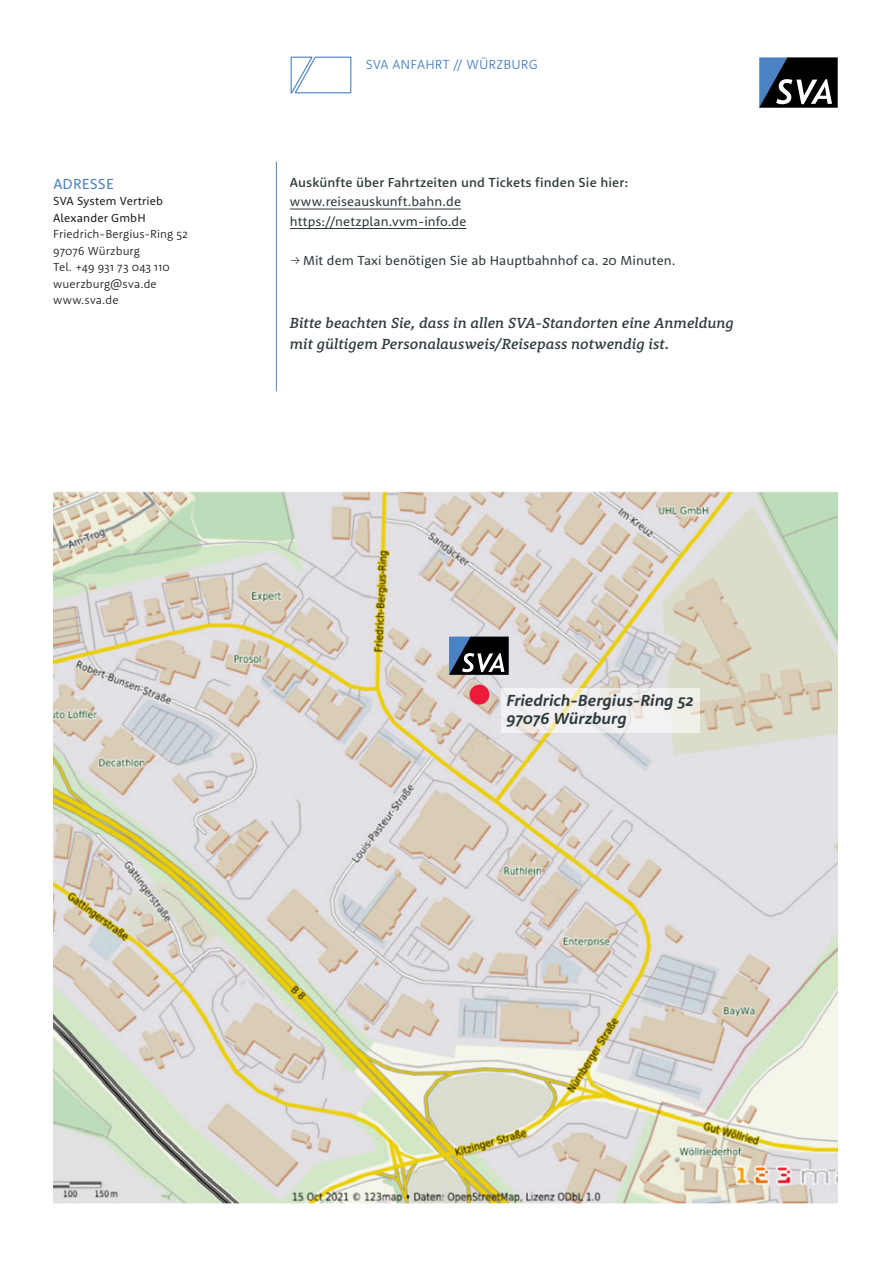
<style>
.page{position:relative;width:893px;height:1263px;background:#fff}
.page>*{position:absolute;margin:0;border:0;box-sizing:border-box;transform-origin:0 0}
.t1{font:italic 700 16.5px/18px "Rooney Sans";color:#2f3b3f}
.t2{font:italic 500 15px/21px "Rooney";color:#2f3b3f}
.t3{font:15px "Rooney Sans";letter-spacing:.015em;color:#4b82c3}
.t4{font:13.5px/19.5px "Rooney Sans";letter-spacing:.005em;color:#2f3b3f}
.t5{font:500 13.5px "Rooney Sans";letter-spacing:.01em;color:#2f3b3f}
.t6{font:300 13.5px "Rooney Sans";letter-spacing:.015em;color:#4b82c3}
.t7{font:300 12px/16.5px "Rooney Sans";letter-spacing:.01em;color:#231f20}
.t8{font:12px/16.5px "Rooney Sans";letter-spacing:.015em;color:#231f20}
</style>
<div class="page">
<img style="left:54px;top:491px;width:783px;height:712px">
<hr style="left:290px;top:209px;width:171px;height:1px;background:#2f3b3f">
<hr style="left:290px;top:228px;width:176px;height:1px;background:#2f3b3f">
<svg style="left:759px;top:57px;width:79px;height:51px;background:#36404c"></svg>
<hr style="left:276px;top:162px;width:1px;height:229px;background:#4b82c3">
<svg style="left:290px;top:56px;width:62px;height:38px"></svg>
<svg style="left:449px;top:637px;width:60px;height:38px;background:#353e4c"></svg>
<div style="left:469px;top:685px;width:20px;height:19px;background:#ed1a3a;border-radius:50%"></div>
<svg style="left:502px;top:689px;width:198px;height:44px;fill:#f2f1f3"></svg>
<p class="t3" style="left:53px;top:174px;width:62px">ADRESSE</p>
<p class="t8" style="left:53px;top:193px;width:111px">SVA System Vertrieb<br>Alexander GmbH</p>
<p class="t7" style="left:53px;top:226px;width:136px">Friedrich-Bergius-Ring 52<br>97076 Würzburg<br>Tel. +49 931 73 043 110 wuerzburg@sva.de www.sva.de</p>
<p class="t6" style="left:366px;top:55px;width:173px">SVA ANFAHRT // WÜRZBURG</p>
<p class="t5" style="left:290px;top:173px;width:340px">Auskünfte über Fahrtzeiten und Tickets finden Sie hier:</p>
<p class="t4" style="left:290px;top:191px;width:178px">www.reiseauskunft.bahn.de https://netzplan.vvm-info.de</p>
<p class="t4" style="left:303px;top:250px;width:374px">Mit dem Taxi benötigen Sie ab Hauptbahnhof ca. 20 Minuten.</p>
<p class="t2" style="left:290px;top:311px;width:445px">Bitte beachten Sie, dass in allen SVA-Standorten eine Anmeldung mit gültigem Personalausweis/Reisepass notwendig ist.</p>
<p class="t1" style="left:506px;top:690px;width:189px">Friedrich-Bergius-Ring 52<br>97076 Würzburg</p>
</div>
